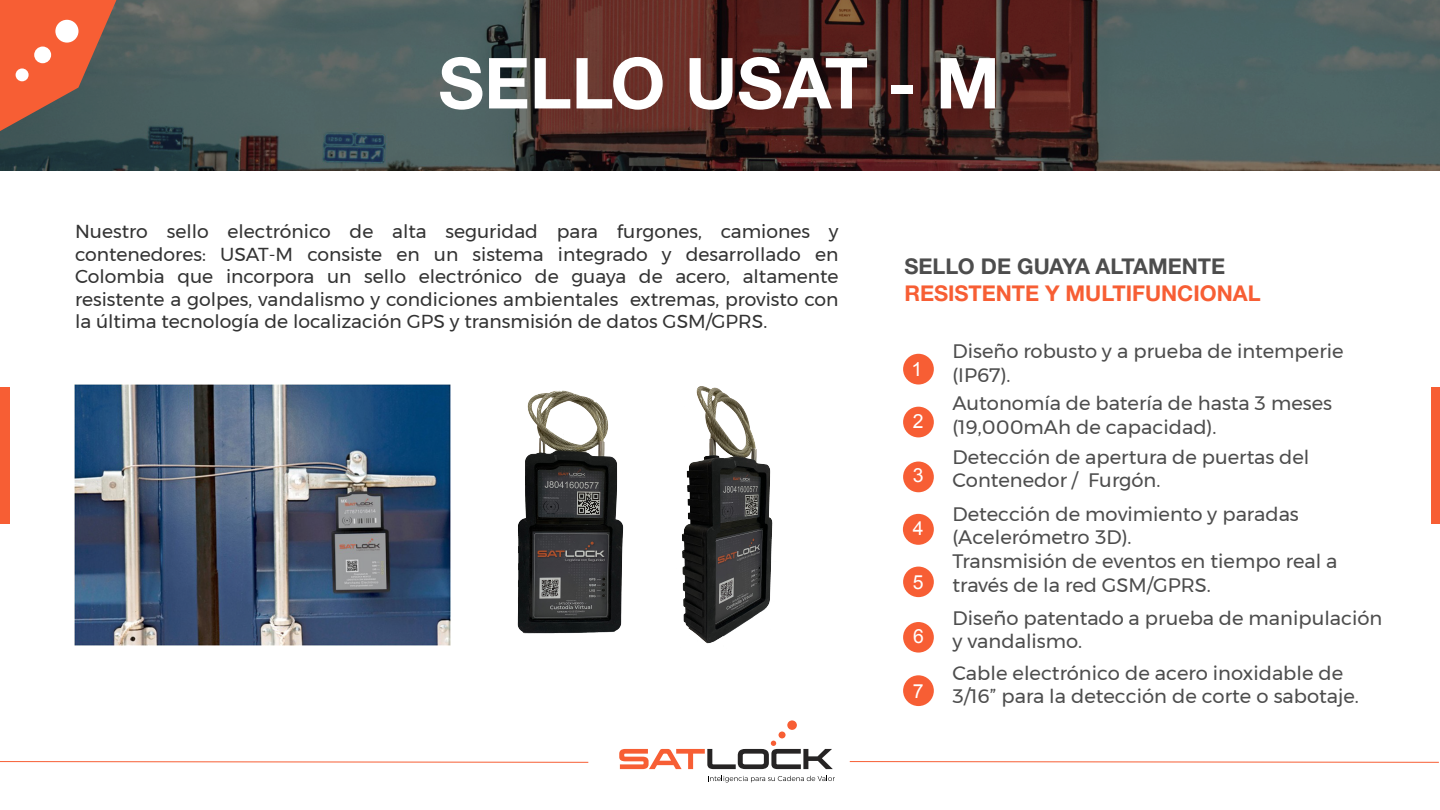
<style>
.page{position:relative;width:1440px;height:810px;background:#fff}
.page>*{position:absolute;margin:0;border:0;box-sizing:border-box;transform-origin:0 0}
.t1{font:700 70.5px "Helvetica Neue LTW1 G";color:#fff}
.t2{font:700 21.75px "Helvetica Neue LTW1 G";color:#f75e34}
.t3{font:700 21.75px "Helvetica Neue LTW1 G";color:#4d4d4d}
.t4{font:19.42px/23.3px "Montserrat";color:#4d4d4d}
.t5{font:19.42px "Arial";color:#fff}
.t6{font:18.75px/22.5px "Montserrat";color:#333;text-align:justify}
</style>
<div class="page">
<svg style="left:0;top:0;width:1440px;height:171px;background:#4b4543"></svg>
<svg style="left:0;top:0;width:116px;height:131px;background:#ba5d41"></svg>
<div style="left:55px;top:20px;width:23px;height:23px;background:#fff;border-radius:50%"></div>
<div style="left:16px;top:68px;width:13px;height:13px;background:#fff;border-radius:50%"></div>
<div style="left:34px;top:47px;width:17px;height:16px;background:#fff;border-radius:50%"></div>
<div style="left:903px;top:354px;width:31px;height:31px;background:#f75e34;border-radius:50%"></div>
<div style="left:903px;top:462px;width:31px;height:30px;background:#f75e34;border-radius:50%"></div>
<div style="left:903px;top:514px;width:31px;height:31px;background:#f75e34;border-radius:50%"></div>
<div style="left:903px;top:567px;width:31px;height:30px;background:#f75e34;border-radius:50%"></div>
<div style="left:903px;top:622px;width:31px;height:31px;background:#f75e34;border-radius:50%"></div>
<div style="left:903px;top:407px;width:31px;height:30px;background:#f75e34;border-radius:50%"></div>
<div style="left:903px;top:675px;width:31px;height:31px;background:#f75e34;border-radius:50%"></div>
<img style="left:74px;top:384px;width:377px;height:261px">
<div style="left:0;top:388px;width:10px;height:136px;background:#f75e34"></div>
<div style="left:1431px;top:388px;width:9px;height:136px;background:#f75e34"></div>
<div style="left:787px;top:720px;width:10px;height:10px;background:#f75e34;border-radius:50%"></div>
<div style="left:779px;top:732px;width:7px;height:6px;background:#f75e34;border-radius:50%"></div>
<svg style="left:619px;top:741px;width:214px;height:28px"></svg>
<svg style="left:708px;top:776px;width:127px;height:6px"></svg>
<svg style="left:0;top:761px;width:589px;height:2px"></svg>
<svg style="left:849px;top:761px;width:590px;height:2px"></svg>
<img style="left:682px;top:386px;width:91px;height:258px">
<img style="left:517px;top:390px;width:107px;height:244px">
<h1 class="t1" style="left:438px;top:40px;width:563px">SELLO USAT - M</h1>
<p class="t6" style="left:75px;top:220px;width:765px">Nuestro sello electrónico de alta seguridad para furgones, camiones y contenedores: USAT-M consiste en un sistema integrado y desarrollado en Colombia que incorpora un sello electrónico de guaya de acero, altamente resistente a golpes, vandalismo y condiciones ambientales extremas, provisto con la última tecnología de localización GPS y transmisión de datos GSM/GPRS.</p>
<p class="t3" style="left:904px;top:253px;width:322px">SELLO DE GUAYA ALTAMENTE</p>
<p class="t2" style="left:904px;top:280px;width:358px">RESISTENTE Y MULTIFUNCIONAL</p>
<p class="t5" style="left:911px;top:357px;width:12px">1</p>
<p class="t5" style="left:913px;top:408px;width:12px">2</p>
<p class="t4" style="left:952px;top:340px;width:393px">Diseño robusto y a prueba de intemperie (IP67).</p>
<p class="t4" style="left:952px;top:392px;width:381px">Autonomía de batería de hasta 3 meses (19,000mAh de capacidad).</p>
<p class="t4" style="left:952px;top:445px;width:359px">Detección de apertura de puertas del</p>
<p class="t5" style="left:913px;top:463px;width:12px">3</p>
<p class="t4" style="left:952px;top:463px;width:348px;line-height:34.1px">Contenedor / Furgón.<br>Detección de movimiento y paradas</p>
<p class="t4" style="left:952px;top:526px;width:181px">(Acelerómetro 3D).</p>
<p class="t5" style="left:913px;top:515px;width:12px">4</p>
<p class="t4" style="left:952px;top:550px;width:387px">Transmisión de eventos en tiempo real a</p>
<p class="t5" style="left:913px;top:569px;width:12px">5</p>
<p class="t4" style="left:952px;top:568px;width:431px;line-height:33.1px">través de la red GSM/GPRS.<br>Diseño patentado a prueba de manipulación</p>
<p class="t5" style="left:913px;top:624px;width:12px">6</p>
<p class="t4" style="left:952px;top:629px;width:131px">y vandalismo.</p>
<p class="t5" style="left:913px;top:678px;width:12px">7</p>
<p class="t4" style="left:952px;top:661px;width:408px">Cable electrónico de acero inoxidable de<br>3/16” para la detección de corte o sabotaje.</p>
</div>
